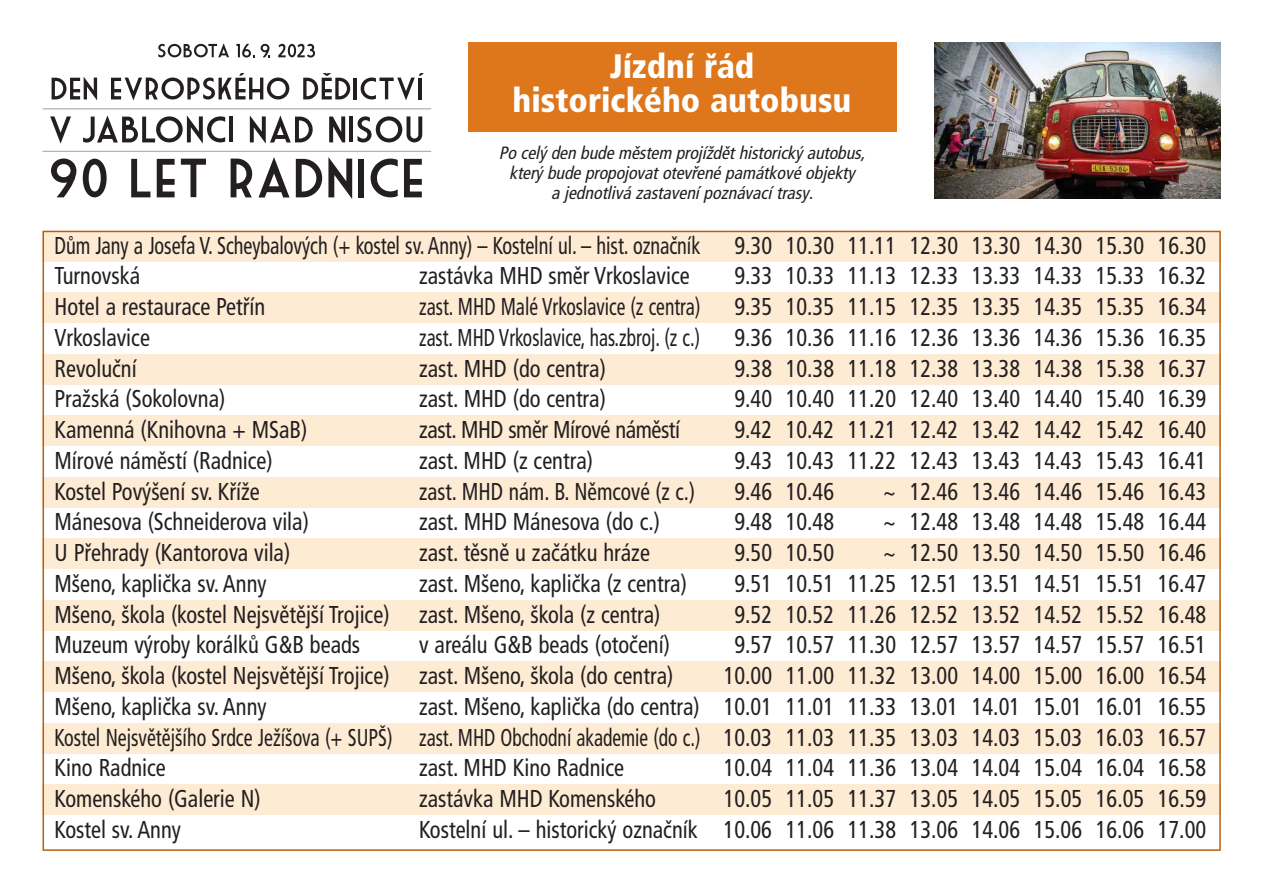
<style>
.page{position:relative;width:1262px;height:893px;background:#fff}
.page>*{position:absolute;margin:0;border:0;box-sizing:border-box;transform-origin:0 0}
.t1{font:900 condensed 33.9px/34.5px "Frutiger CE";color:#fff;text-align:center}
.t2{font:condensed 24.3px/30.8px "Frutiger CE";color:#231f20;text-align:justify;scale:.92 1}
.t3{font:condensed 24.3px "Frutiger CE";color:#231f20;scale:.83 1}
.t4{font:condensed 24.3px "Frutiger CE";color:#231f20;scale:.79 1}
.t5{font:condensed 24.3px "Frutiger CE";color:#231f20;scale:.8 1}
.t6{font:condensed 24.3px "Frutiger CE";color:#231f20;scale:.88 1}
.t7{font:condensed 24.3px "Frutiger CE";letter-spacing:-.02em;color:#231f20;scale:.92 1}
.t8{font:italic condensed 17.85px/20.1px "Frutiger CE";letter-spacing:-.005em;color:#231f20;text-align:center}
</style>
<div class="page">
<div style="left:468px;top:43px;width:429px;height:89px;background:#de761b"></div>
<div style="left:43px;top:231px;width:1177px;height:31px;background:#feebd4"></div>
<div style="left:43px;top:292px;width:1177px;height:31px;background:#feebd4"></div>
<div style="left:43px;top:354px;width:1177px;height:31px;background:#feebd4"></div>
<div style="left:43px;top:415px;width:1177px;height:31px;background:#feebd4"></div>
<div style="left:43px;top:477px;width:1177px;height:31px;background:#feebd4"></div>
<div style="left:43px;top:538px;width:1177px;height:31px;background:#feebd4"></div>
<div style="left:43px;top:600px;width:1177px;height:30px;background:#feebd4"></div>
<div style="left:43px;top:661px;width:1177px;height:31px;background:#feebd4"></div>
<div style="left:43px;top:723px;width:1177px;height:30px;background:#feebd4"></div>
<div style="left:43px;top:784px;width:1177px;height:31px;background:#feebd4"></div>
<svg style="left:51px;top:158px;width:25px;height:39px"></svg>
<svg style="left:83px;top:159px;width:24px;height:38px"></svg>
<svg style="left:131px;top:159px;width:19px;height:38px"></svg>
<svg style="left:157px;top:159px;width:18px;height:38px"></svg>
<svg style="left:181px;top:159px;width:25px;height:38px"></svg>
<svg style="left:231px;top:159px;width:21px;height:38px"></svg>
<svg style="left:258px;top:157px;width:31px;height:40px"></svg>
<svg style="left:296px;top:159px;width:26px;height:38px"></svg>
<svg style="left:328px;top:157px;width:24px;height:42px"></svg>
<div style="left:358px;top:159px;width:6px;height:38px;background:#231f20"></div>
<svg style="left:370px;top:159px;width:28px;height:38px"></svg>
<svg style="left:404px;top:159px;width:18px;height:38px"></svg>
<svg style="left:50px;top:116px;width:21px;height:27px"></svg>
<svg style="left:83px;top:115px;width:142px;height:28px"></svg>
<hr style="left:229px;top:116px;width:4px;height:26px;background:#231f20">
<svg style="left:250px;top:115px;width:63px;height:28px"></svg>
<svg style="left:329px;top:116px;width:16px;height:26px"></svg>
<hr style="left:349px;top:116px;width:4px;height:26px;background:#231f20">
<svg style="left:357px;top:116px;width:65px;height:26px"></svg>
<svg style="left:52px;top:77px;width:45px;height:23px"></svg>
<hr style="left:354px;top:78px;width:3px;height:21px;background:#231f20">
<svg style="left:111px;top:73px;width:178px;height:27px"></svg>
<svg style="left:303px;top:73px;width:47px;height:26px"></svg>
<svg style="left:360px;top:73px;width:63px;height:27px"></svg>
<hr style="left:43px;top:108px;width:388px;height:1px;background:#b3b3b3">
<hr style="left:43px;top:151px;width:388px;height:1px;background:#b3b3b3">
<svg style="left:158px;top:43px;width:71px;height:14px"></svg>
<svg style="left:236px;top:44px;width:19px;height:14px"></svg>
<svg style="left:278px;top:44px;width:37px;height:13px"></svg>
<svg style="left:261px;top:44px;width:9px;height:13px"></svg>
<img style="left:934px;top:43px;width:286px;height:155px">
<h1 class="t1" style="left:512px;top:52px;width:340px">Jízdní řád historického autobusu</h1>
<p class="t8" style="left:499px;top:144px;width:371px">Po celý den bude městem proj ížděthistorický autobus, který bude propojovatotevřené památkové objekty<br>a jednotlivá zastavení poznávací trasy.</p>
<p class="t3" style="left:54px;top:236px;width:779px">Dům Jany a Josefa V. Scheybalových (+ kostel sv. Anny) – Kostelní ul. – hist. označník</p>
<p class="t2" style="left:734px;top:232px;width:514px">9.30 10.30 11.11 12.30 13.30 14.30 15.30 16.30</p>
<p class="t2" style="left:54px;top:263px;width:94px">Turnovská</p>
<p class="t2" style="left:419px;top:263px;width:296px">zastávka MHD směr Vrkoslavice</p>
<p class="t2" style="left:734px;top:263px;width:514px">9.33 10.33 11.13 12.33 13.33 14.33 15.33 16.32</p>
<p class="t2" style="left:54px;top:294px;width:231px">Hotel a restaurace Petřín</p>
<p class="t5" style="left:419px;top:298px;width:353px">zast. MHD Malé Vrkoslavice (z centra)</p>
<p class="t2" style="left:734px;top:294px;width:514px">9.35 10.35 11.15 12.35 13.35 14.35 15.35 16.34</p>
<p class="t2" style="left:54px;top:325px;width:105px">Vrkoslavice</p>
<p class="t4" style="left:419px;top:328px;width:357px">zast. MHD Vrkoslavice, has.zbroj. (z c.)</p>
<p class="t2" style="left:734px;top:325px;width:514px">9.36 10.36 11.16 12.36 13.36 14.36 15.36 16.35</p>
<p class="t2" style="left:54px;top:355px;width:91px">Revoluční</p>
<p class="t2" style="left:419px;top:355px;width:204px">zast. MHD (do centra)</p>
<p class="t2" style="left:734px;top:355px;width:514px">9.38 10.38 11.18 12.38 13.38 14.38 15.38 16.37</p>
<p class="t2" style="left:54px;top:386px;width:187px">Pražská (Sokolovna)</p>
<p class="t2" style="left:419px;top:386px;width:204px">zast. MHD (do centra)</p>
<p class="t2" style="left:734px;top:386px;width:514px">9.40 10.40 11.20 12.40 13.40 14.40 15.40 16.39</p>
<p class="t2" style="left:54px;top:417px;width:276px">Kamenná (Knihovna + MSaB)</p>
<p class="t7" style="left:419px;top:421px;width:285px">zast. MHD směr Mírové náměstí</p>
<p class="t2" style="left:734px;top:417px;width:514px">9.42 10.42 11.21 12.42 13.42 14.42 15.42 16.40</p>
<p class="t2" style="left:54px;top:447px;width:239px">Mírové náměstí (Radnice)</p>
<p class="t2" style="left:419px;top:447px;width:190px">zast. MHD (z centra)</p>
<p class="t2" style="left:734px;top:447px;width:514px">9.43 10.43 11.22 12.43 13.43 14.43 15.43 16.41</p>
<p class="t2" style="left:54px;top:478px;width:225px">Kostel Povýšení sv. Kříže</p>
<p class="t6" style="left:419px;top:482px;width:315px">zast. MHD nám. B. Němcové (z c.)</p>
<p class="t2" style="left:734px;top:478px;width:110px">9.46 10.46</p>
<p class="t2" style="left:882px;top:478px;width:353px">~ 12.46 13.46 14.46 15.46 16.43</p>
<p class="t2" style="left:54px;top:509px;width:278px">Mánesova (Schneiderova vila)</p>
<p class="t2" style="left:419px;top:509px;width:263px">zast. MHD Mánesova (do c.)</p>
<p class="t2" style="left:734px;top:509px;width:110px">9.48 10.48</p>
<p class="t2" style="left:882px;top:509px;width:353px">~ 12.48 13.48 14.48 15.48 16.44</p>
<p class="t2" style="left:54px;top:540px;width:258px">U Přehrady (Kantorova vila)</p>
<p class="t2" style="left:419px;top:540px;width:252px">zast. těsně u začátku hráze</p>
<p class="t2" style="left:734px;top:540px;width:110px">9.50 10.50</p>
<p class="t2" style="left:882px;top:540px;width:353px">~ 12.50 13.50 14.50 15.50 16.46</p>
<p class="t2" style="left:54px;top:570px;width:232px">Mšeno, kaplička sv. Anny</p>
<p class="t2" style="left:419px;top:570px;width:292px">zast. Mšeno, kaplička (z centra)</p>
<p class="t2" style="left:734px;top:570px;width:514px">9.51 10.51 11.25 12.51 13.51 14.51 15.51 16.47</p>
<p class="t2" style="left:54px;top:601px;width:660px">Mšeno, škola (kostel Nejsvětější Trojice) zast. Mšeno, škola (z centra)</p>
<p class="t2" style="left:734px;top:601px;width:514px">9.52 10.52 11.26 12.52 13.52 14.52 15.52 16.48</p>
<p class="t2" style="left:54px;top:632px;width:334px">Muzeum výroby korálků G&amp;B beads</p>
<p class="t2" style="left:419px;top:632px;width:274px">v areálu G&amp;B beads (otočení)</p>
<p class="t2" style="left:734px;top:632px;width:514px">9.57 10.57 11.30 12.57 13.57 14.57 15.57 16.51</p>
<p class="t2" style="left:54px;top:663px;width:674px">Mšeno, škola (kostel Nejsvětější Trojice) zast. Mšeno, škola (do centra)</p>
<p class="t2" style="left:723px;top:663px;width:526px">10.00 11.00 11.32 13.00 14.00 15.00 16.00 16.54</p>
<p class="t2" style="left:54px;top:693px;width:232px">Mšeno, kaplička sv. Anny</p>
<p class="t2" style="left:54px;top:693px;width:1253px;text-indent:364px">zast. Mšeno, kaplička (do centra) 10.01 11.01 11.33 13.01 14.01 15.01 16.01 16.55<br>Kostel Nejsvětějšího Srdce Ježíšova (+ SUPŠ) zast. MHD Obchodní akademie (do c.) 10.03 11.03 11.35 13.03 14.03 15.03 16.03 16.57<br>Kino Radnice</p>
<p class="t2" style="left:419px;top:755px;width:224px">zast. MHD Kino Radnice</p>
<p class="t2" style="left:723px;top:755px;width:526px">10.04 11.04 11.36 13.04 14.04 15.04 16.04 16.58</p>
<p class="t2" style="left:54px;top:785px;width:226px">Komenského (Galerie N)</p>
<p class="t2" style="left:419px;top:785px;width:259px">zastávka MHD Komenského</p>
<p class="t2" style="left:723px;top:785px;width:526px">10.05 11.05 11.37 13.05 14.05 15.05 16.05 16.59</p>
<p class="t2" style="left:54px;top:816px;width:139px">Kostel sv. Anny</p>
<p class="t2" style="left:419px;top:816px;width:857px">Kostelní ul. – historický označník 10.06 11.06 11.38 13.06 14.06 15.06 16.06 17.00</p>
</div>
